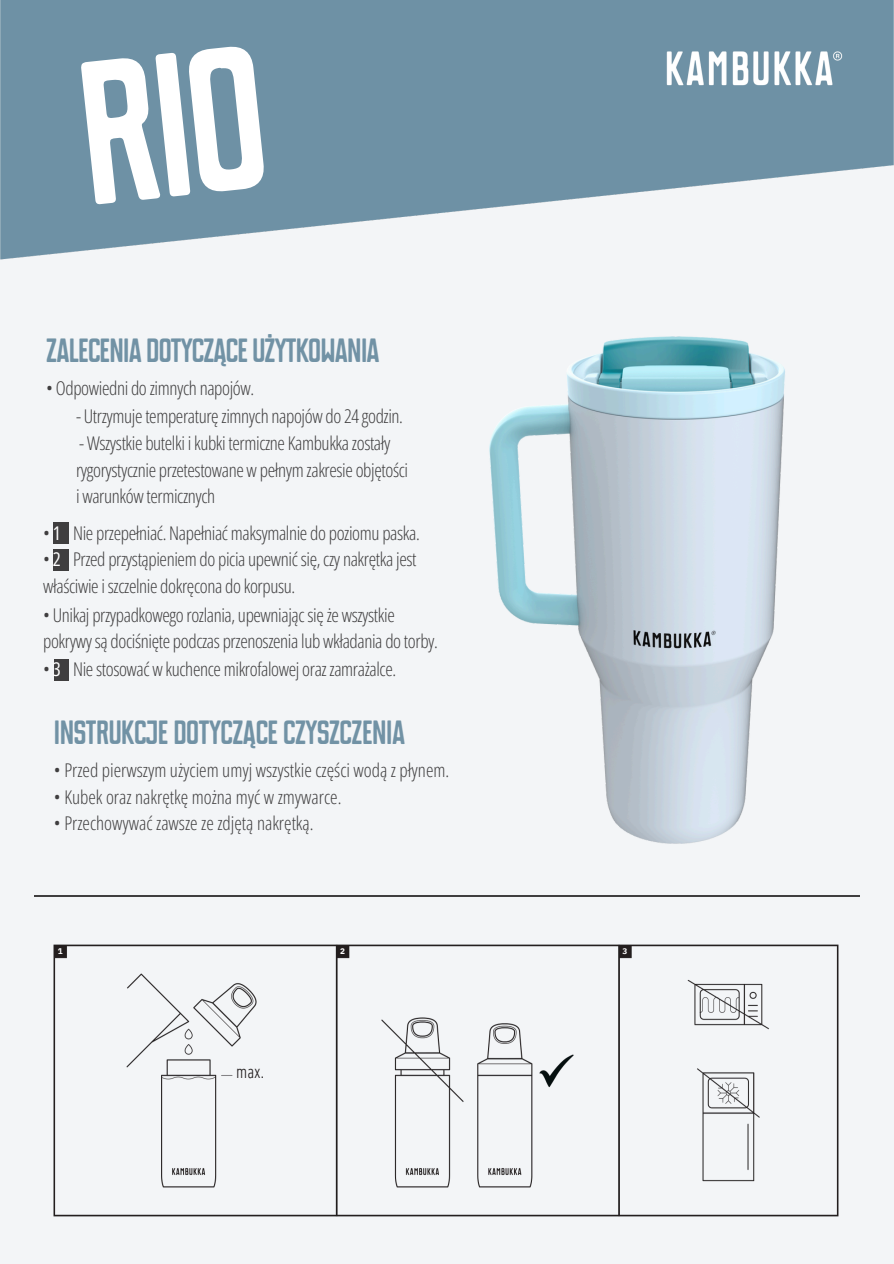
<style>
.page{position:relative;width:894px;height:1264px;background:#fff}
.page>*{position:absolute;margin:0;border:0;box-sizing:border-box;transform-origin:0 0}
.t1{font:700 29.4px "Mr Alex";letter-spacing:-.015em;color:#7192a5}
.t2{font:300 condensed 19.05px "DIN Next LT Pro";color:#231f20}
.t3{font:300 18.9px "Open Sans Condensed";letter-spacing:-.02em;color:#3f3e3f}
.t4{font:300 18.9px "Open Sans Condensed";color:#3f3e3f}
.t5{font:700 8.25px "IBM Plex Sans";color:#fff}
.s1{font-weight:400;color:#fff}
</style>
<div class="page">
<div style="left:0;top:0;width:893px;height:1263px;background:#f3f5f7"></div>
<div style="left:54px;top:522px;width:14px;height:21px;background:#3f3e3f"></div>
<div style="left:54px;top:549px;width:14px;height:22px;background:#3f3e3f"></div>
<div style="left:54px;top:659px;width:14px;height:21px;background:#3f3e3f"></div>
<img style="left:0;top:0;width:893px;height:260px">
<hr style="left:34px;top:895px;width:825px;height:2px;background:#3f3e3f">
<img style="left:53px;top:944px;width:786px;height:273px">
<img style="left:340px;top:227px;width:553px;height:670px">
<div style="left:80px;top:42px;width:186px;height:163px;background:#6e91a5"></div>
<p class="t1" style="left:46px;top:338px;width:335px">ZALECENIA DOTYCZĄCE UŻYTKOWANIA</p>
<p class="t3" style="left:46px;top:374px;width:209px">• Odpowiedni do zimnych napojów.</p>
<h1 class="t3" style="left:76px;top:403px;width:328px">- Utrzymuje temperaturę zimnych napojów do 24 godzin.</h1>
<p class="t3" style="left:79px;top:429px;width:313px">- Wszystkie butelki i kubki termiczne Kambukka zostały</p>
<h2 class="t3" style="left:76px;top:456px;width:333px">rygorystycznie przetestowane w pełnym zakresie objętości</h2>
<p class="t3" style="left:76px;top:483px;width:141px">i warunków termicznych</p>
<p class="t3" style="left:43px;top:519px;width:378px">• <span class="s1">1</span> Nie przepełniać. Napełniać maksymalnie do poziomu paska.</p>
<p class="t3" style="left:43px;top:546px;width:374px">• <span class="s1">2</span> Przed przystąpieniem do picia upewnić się, czy nakrętka jest</p>
<p class="t3" style="left:43px;top:573px;width:253px">właściwie i szczelnie dokręcona do korpusu.</p>
<p class="t3" style="left:43px;top:601px;width:353px">• Unikaj przypadkowego rozlania, upewniając się że wszystkie</p>
<p class="t3" style="left:43px;top:628px;width:396px">pokrywy są dociśnięte podczas przenoszenia lub wkładania do torby.</p>
<p class="t3" style="left:43px;top:656px;width:354px">• <span class="s1">3</span> Nie stosować w kuchence mikrofalowej oraz zamrażalce.</p>
<p class="t1" style="left:54px;top:720px;width:353px">INSTRUKCJE DOTYCZĄCE CZYSZCZENIA</p>
<p class="t4" style="left:54px;top:756px;width:396px">• Przed pierwszym użyciem umyj wszystkie części wodą z płynem.</p>
<p class="t4" style="left:54px;top:783px;width:289px">• Kubek oraz nakrętkę można myć w zmywarce.</p>
<p class="t4" style="left:54px;top:810px;width:261px">• Przechowywać zawsze ze zdjętą nakrętką.</p>
<p class="t5" style="left:58px;top:945px;width:6px">1</p>
<p class="t5" style="left:340px;top:945px;width:6px">2</p>
<p class="t5" style="left:622px;top:945px;width:6px">3</p>
<p class="t2" style="left:236px;top:1063px;width:29px">max.</p>
</div>
